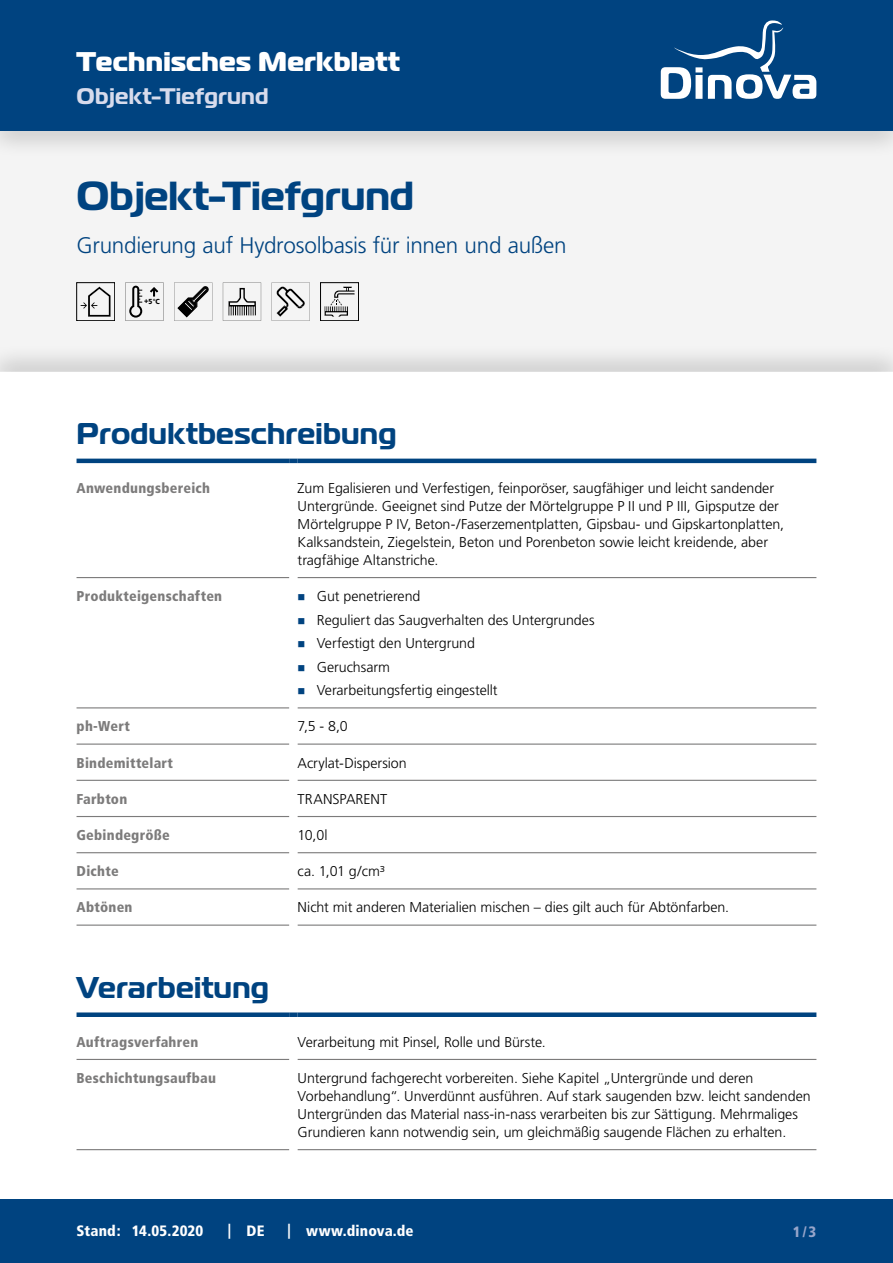
<style>
.page{position:relative;width:893px;height:1263px;background:#fff}
.page>*{position:absolute;margin:0;border:0;box-sizing:border-box;transform-origin:0 0}
.t1{font:700 40.5px "Magistral";color:#004380}
.CB_AF_Kapitel_Uebers{font:700 30px "Magistral";letter-spacing:.01em;color:#004380}
.CB_AF_Kopf_TM{font:800 27px "Magistral";letter-spacing:.01em;color:#fff}
.t2{font:300 22.5px "Frutiger";letter-spacing:-.015em;color:#004380}
.CB_AF_Kopf_Produktna{font:700 22.5px "Magistral";letter-spacing:.01em;color:#d7dbec}
.CB_AF_Fuß_Stand_link{font:900 condensed 15px "Frutiger";letter-spacing:.01em;color:#fff}
.t3{font:900 condensed 15px "Frutiger";color:#97a5ca}
.CB_AF_Text_Standard{font:300 14.25px/18px "Frutiger";letter-spacing:-.005em;color:#000}
.CB_AF_Abschnitt_Uebe{font:900 condensed 14.25px "Frutiger";letter-spacing:.015em;color:#7c7b7b}
.t4{font:900 7.35px "Frutiger LT";color:#000}
.s1{font-weight:400}
</style>
<div class="page">
<div style="left:0;top:0;width:893px;height:131px;background:#004380"></div>
<svg style="left:661px;top:20px;width:155px;height:79px"></svg>
<div style="left:0;top:1199px;width:893px;height:64px;background:#004380"></div>
<div style="left:77px;top:1012px;width:212px;height:5px;background:#004380"></div>
<div style="left:289px;top:1012px;width:9px;height:5px;background:#004380"></div>
<div style="left:298px;top:1012px;width:518px;height:5px;background:#004380"></div>
<hr style="left:77px;top:1059px;width:212px;height:1px;background:#7c7b7b">
<hr style="left:298px;top:1059px;width:518px;height:1px;background:#7c7b7b">
<hr style="left:77px;top:1149px;width:212px;height:1px;background:#7c7b7b">
<hr style="left:298px;top:1149px;width:518px;height:1px;background:#7c7b7b">
<div style="left:0;top:122px;width:893px;height:255px;background:#000;opacity:.2"></div>
<hr style="left:77px;top:459px;width:212px;height:4px;background:#004380">
<svg style="left:289px;top:459px;width:9px;height:4px"></svg>
<hr style="left:298px;top:459px;width:518px;height:4px;background:#004380">
<hr style="left:77px;top:577px;width:212px;height:1px;background:#7c7b7b">
<hr style="left:298px;top:577px;width:518px;height:1px;background:#7c7b7b">
<hr style="left:77px;top:707px;width:212px;height:1px;background:#7c7b7b">
<hr style="left:298px;top:707px;width:518px;height:1px;background:#7c7b7b">
<hr style="left:77px;top:743px;width:212px;height:2px;background:#7c7b7b">
<hr style="left:298px;top:743px;width:518px;height:2px;background:#7c7b7b">
<hr style="left:77px;top:780px;width:212px;height:1px;background:#7c7b7b">
<hr style="left:298px;top:780px;width:518px;height:1px;background:#7c7b7b">
<hr style="left:77px;top:816px;width:212px;height:1px;background:#7c7b7b">
<hr style="left:298px;top:816px;width:518px;height:1px;background:#7c7b7b">
<hr style="left:77px;top:852px;width:212px;height:1px;background:#7c7b7b">
<hr style="left:298px;top:852px;width:518px;height:1px;background:#7c7b7b">
<hr style="left:77px;top:888px;width:212px;height:1px;background:#7c7b7b">
<hr style="left:298px;top:888px;width:518px;height:1px;background:#7c7b7b">
<hr style="left:77px;top:924px;width:212px;height:2px;background:#7c7b7b">
<hr style="left:298px;top:924px;width:518px;height:2px;background:#7c7b7b">
<p class="CB_AF_Kopf_TM" style="left:77px;top:43px;width:325px">Technisches Merkblatt</p>
<p class="CB_AF_Kopf_Produktna" style="left:77px;top:81px;width:193px">Objekt-Tiefgrund</p>
<h1 class="t1" style="left:77px;top:170px;width:339px">Objekt-Tiefgrund</h1>
<h3 class="t2" style="left:77px;top:232px;width:492px">Grundierung auf Hydrosolbasis für innen und außen</h3>
<p class="t4" style="left:144px;top:297px;width:17px">+5<span class="s1">°</span>C</p>
<p class="CB_AF_Kapitel_Uebers" style="left:77px;top:414px;width:321px">Produktbeschreibung</p>
<p class="CB_AF_Abschnitt_Uebe" style="left:77px;top:479px;width:135px">Anwendungsbereich</p>
<p class="CB_AF_Text_Standard" style="left:298px;top:479px;width:488px">Zum Egalisieren und Verfestigen, feinporöser, saugfähiger und leicht sandender Untergründe. Geeignet sind Putze der Mörtelgruppe P II und P III, Gipsputze der Mörtelgruppe P IV, Beton-/Faserzementplatten, Gipsbau- und Gipskartonplatten, Kalksandstein, Ziegelstein, Beton und Porenbeton sowie leicht kreidende, aber tragfähige Altanstriche.</p>
<p class="CB_AF_Abschnitt_Uebe" style="left:77px;top:587px;width:147px">Produkteigenschaften</p>
<p class="CB_AF_Text_Standard" style="left:317px;top:587px;width:105px">Gut penetrierend</p>
<p class="CB_AF_Text_Standard" style="left:317px;top:611px;width:279px">Reguliert das Saugverhalten des Untergrundes</p>
<p class="CB_AF_Text_Standard" style="left:317px;top:634px;width:160px">Verfestigt den Untergrund</p>
<p class="CB_AF_Text_Standard" style="left:317px;top:658px;width:75px">Geruchsarm</p>
<p class="CB_AF_Text_Standard" style="left:317px;top:681px;width:182px">Verarbeitungsfertig eingestellt</p>
<p class="CB_AF_Abschnitt_Uebe" style="left:77px;top:718px;width:55px">ph-Wert</p>
<p class="CB_AF_Text_Standard" style="left:298px;top:718px;width:52px">7,5 - 8,0</p>
<p class="CB_AF_Abschnitt_Uebe" style="left:77px;top:754px;width:98px">Bindemittelart</p>
<p class="CB_AF_Text_Standard" style="left:298px;top:754px;width:111px">Acrylat-Dispersion</p>
<p class="CB_AF_Abschnitt_Uebe" style="left:77px;top:790px;width:52px">Farbton</p>
<p class="CB_AF_Text_Standard" style="left:298px;top:790px;width:91px">TRANSPARENT</p>
<p class="CB_AF_Abschnitt_Uebe" style="left:77px;top:826px;width:95px">Gebindegröße</p>
<p class="CB_AF_Text_Standard" style="left:298px;top:826px;width:32px">10,0l</p>
<p class="CB_AF_Abschnitt_Uebe" style="left:77px;top:863px;width:44px">Dichte</p>
<p class="CB_AF_Text_Standard" style="left:298px;top:862px;width:89px">ca. 1,01 g/cm³</p>
<p class="CB_AF_Abschnitt_Uebe" style="left:77px;top:899px;width:57px">Abtönen</p>
<p class="CB_AF_Text_Standard" style="left:298px;top:899px;width:433px">Nicht mit anderen Materialien mischen – dies gilt auch für Abtönfarben.</p>
<p class="CB_AF_Kapitel_Uebers" style="left:77px;top:967px;width:194px">Verarbeitung</p>
<p class="CB_AF_Abschnitt_Uebe" style="left:77px;top:1033px;width:123px">Auftragsverfahren</p>
<p class="CB_AF_Text_Standard" style="left:298px;top:1033px;width:250px">Verarbeitung mit Pinsel, Rolle und Bürste.</p>
<p class="CB_AF_Abschnitt_Uebe" style="left:77px;top:1069px;width:141px">Beschichtungsaufbau</p>
<p class="CB_AF_Text_Standard" style="left:298px;top:1069px;width:514px">Untergrund fachgerecht vorbereiten. Siehe Kapitel „Untergründe und deren Vorbehandlung“. Unverdünnt ausführen. Auf stark saugenden bzw. leicht sandenden Untergründen das Material nass-in-nass verarbeiten bis zur Sättigung. Mehrmaliges Grundieren kann notwendig sein, um gleichmäßig saugende Flächen zu erhalten.</p>
<p class="CB_AF_Fuß_Stand_link" style="left:77px;top:1222px;width:46px">Stand:</p>
<p class="CB_AF_Fuß_Stand_link" style="left:132px;top:1222px;width:73px">14.05.2020</p>
<p class="CB_AF_Fuß_Stand_link" style="left:228px;top:1221px;width:5px">|</p>
<p class="CB_AF_Fuß_Stand_link" style="left:247px;top:1222px;width:19px">DE</p>
<p class="CB_AF_Fuß_Stand_link" style="left:287px;top:1221px;width:5px">|</p>
<p class="CB_AF_Fuß_Stand_link" style="left:306px;top:1222px;width:109px">www.dinova.de</p>
<p class="t3" style="left:793px;top:1222px;width:25px">1/3</p>
</div>
